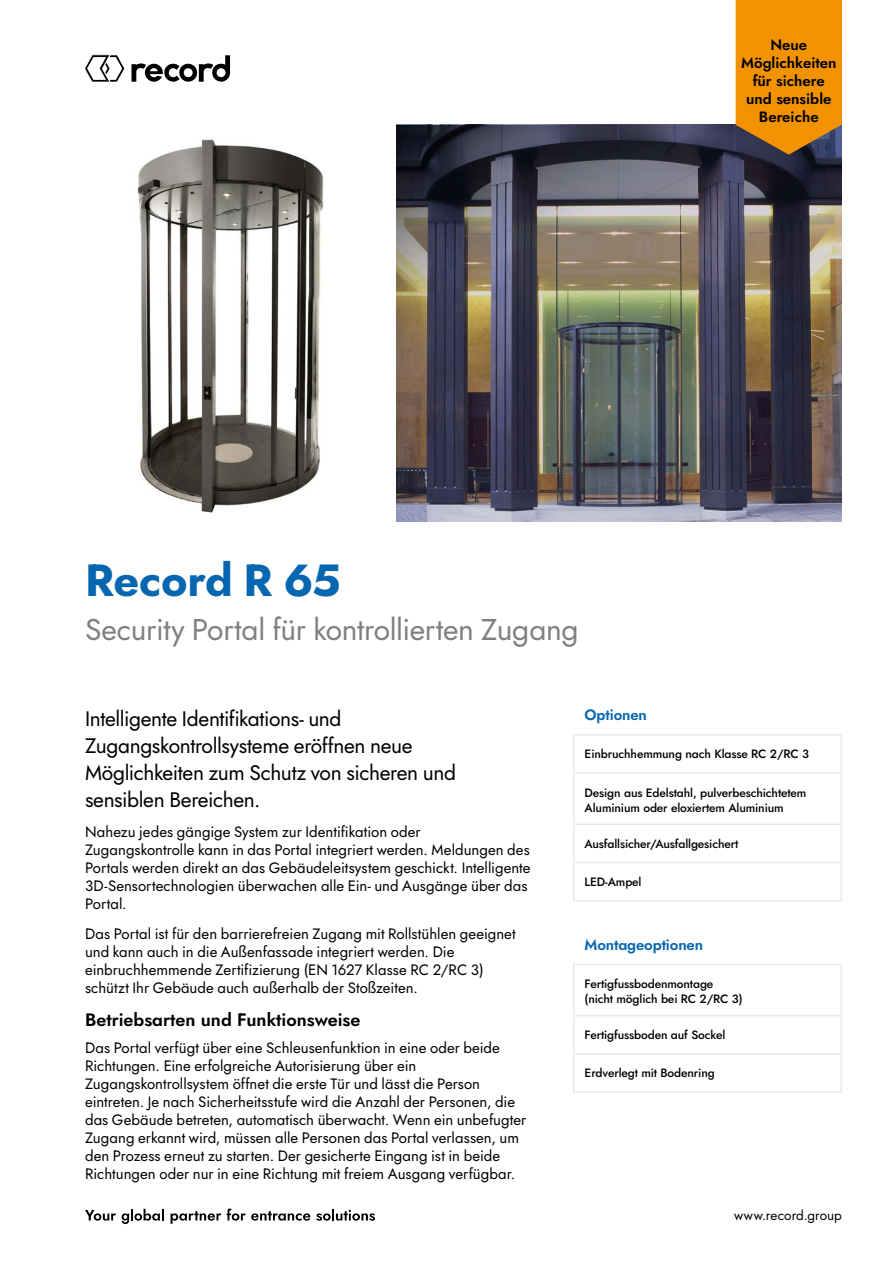
<style>
.page{position:relative;width:893px;height:1263px;background:#fff}
.page>*{position:absolute;margin:0;border:0;box-sizing:border-box;transform-origin:0 0}
.t1{font:700 45px "Jost";letter-spacing:-.01em;color:#0666b0}
.t2{font:30px "Jost";letter-spacing:-.01em;color:#7f8084}
.t3{font:21px/27px "Jost";letter-spacing:-.015em;color:#000}
.t4{font:600 18px "Jost";color:#000}
.t5{font:15px/18px "Jost";color:#000}
.t6{font:600 15px/18px "Jost";color:#000;text-align:center}
.t7{font:600 15px "Jost";letter-spacing:-.01em;color:#0666b0}
.t8{font:13.5px "Jost";letter-spacing:.005em;color:#000}
.t9{font:500 12px/15px "Jost";letter-spacing:-.01em;color:#000}
</style>
<div class="page">
<svg style="left:85px;top:55px;width:39px;height:27px"></svg>
<svg style="left:131px;top:55px;width:99px;height:27px"></svg>
<svg style="left:85px;top:1210px;width:31px;height:10px"></svg>
<svg style="left:122px;top:1209px;width:42px;height:15px"></svg>
<svg style="left:171px;top:1211px;width:50px;height:13px"></svg>
<svg style="left:227px;top:1208px;width:83px;height:12px"></svg>
<svg style="left:316px;top:1209px;width:59px;height:12px"></svg>
<img style="left:137px;top:139px;width:187px;height:374px">
<img style="left:396px;top:125px;width:446px;height:396px">
<svg style="left:736px;top:0;width:106px;height:155px;background:#e08908"></svg>
<hr style="left:573px;top:772px;width:269px;height:2px;background:#e9eae8">
<hr style="left:573px;top:823px;width:269px;height:2px;background:#e9eae8">
<hr style="left:573px;top:862px;width:269px;height:1px;background:#e9eae8">
<hr style="left:573px;top:900px;width:269px;height:1px;background:#e9eae8">
<hr style="left:573px;top:734px;width:269px;height:1px;background:#e9eae8">
<hr style="left:573px;top:735px;width:2px;height:37px;background:#e9eae8">
<hr style="left:840px;top:735px;width:2px;height:37px;background:#e9eae8">
<hr style="left:573px;top:774px;width:2px;height:49px;background:#e9eae8">
<hr style="left:840px;top:774px;width:2px;height:49px;background:#e9eae8">
<hr style="left:573px;top:825px;width:2px;height:37px;background:#e9eae8">
<hr style="left:840px;top:825px;width:2px;height:37px;background:#e9eae8">
<hr style="left:573px;top:863px;width:2px;height:37px;background:#e9eae8">
<hr style="left:840px;top:863px;width:2px;height:37px;background:#e9eae8">
<hr style="left:573px;top:1015px;width:269px;height:1px;background:#e9eae8">
<hr style="left:573px;top:1053px;width:269px;height:2px;background:#e9eae8">
<hr style="left:573px;top:1091px;width:269px;height:2px;background:#e9eae8">
<hr style="left:573px;top:964px;width:269px;height:1px;background:#e9eae8">
<hr style="left:573px;top:965px;width:2px;height:50px;background:#e9eae8">
<hr style="left:840px;top:965px;width:2px;height:50px;background:#e9eae8">
<hr style="left:573px;top:1016px;width:2px;height:37px;background:#e9eae8">
<hr style="left:840px;top:1016px;width:2px;height:37px;background:#e9eae8">
<hr style="left:573px;top:1055px;width:2px;height:36px;background:#e9eae8">
<hr style="left:840px;top:1055px;width:2px;height:36px;background:#e9eae8">
<p class="t6" style="left:741px;top:36px;width:97px">Neue<br>Möglichkeiten für sichere und sensible<br>Bereiche</p>
<h1 class="t1" style="left:85px;top:549px;width:257px">Record R 65</h1>
<h2 class="t2" style="left:85px;top:609px;width:495px">Security Portal für kontrollierten Zugang</h2>
<h3 class="t3" style="left:85px;top:706px;width:372px">Intelligente Identifikations- und Zugangskontrollsysteme eröffnen neue Möglichkeiten zum Schutz von sicheren und sensiblen Bereichen.</h3>
<p class="t5" style="left:85px;top:823px;width:447px">Nahezu jedes gängige System zur Identifikation oder Zugangskontrolle kann in das Portal integriert werden. Meldungen des Portals werden direkt an das Gebäudeleitsystem geschickt. Intelligente 3D-Sensortechnologien überwachen alle Ein- und Ausgänge über das Portal.</p>
<p class="t5" style="left:85px;top:925px;width:432px">Das Portal ist für den barrierefreien Zugang mit Rollstühlen geeignet und kann auch in die Außenfassade integriert werden. Die einbruchhemmende Zertifizierung (EN 1627 Klasse RC 2/RC 3) schützt Ihr Gebäude auch außerhalb der Stoßzeiten.</p>
<p class="t4" style="left:85px;top:1008px;width:277px">Betriebsarten und Funktionsweise</p>
<p class="t5" style="left:85px;top:1039px;width:443px">Das Portal verfügt über eine Schleusenfunktion in eine oder beide Richtungen. Eine erfolgreiche Autorisierung über ein Zugangskontrollsystem öffnet die erste Tür und lässt die Person eintreten. Je nach Sicherheitsstufe wird die Anzahl der Personen, die das Gebäude betreten, automatisch überwacht. Wenn ein unbefugter Zugang erkannt wird, müssen alle Personen das Portal verlassen, um den Prozess erneut zu starten. Der gesicherte Eingang ist in beide Richtungen oder nur in eine Richtung mit freiem Ausgang verfügbar.</p>
<p class="t7" style="left:585px;top:704px;width:64px">Optionen</p>
<p class="t9" style="left:585px;top:747px;width:226px">Einbruchhemmung nach Klasse RC 2/RC 3</p>
<p class="t9" style="left:585px;top:785px;width:223px">Design aus Edelstahl, pulverbeschichtetem<br>Aluminium oder eloxiertem Aluminium</p>
<p class="t9" style="left:585px;top:836px;width:155px">Ausfallsicher/Ausfallgesichert</p>
<p class="t9" style="left:585px;top:874px;width:58px">LED-Ampel</p>
<p class="t7" style="left:585px;top:934px;width:120px">Montageoptionen</p>
<p class="t9" style="left:585px;top:976px;width:159px">Fertigfussbodenmontage (nicht möglich bei RC 2/RC 3)</p>
<p class="t9" style="left:585px;top:1027px;width:142px">Fertigfussboden auf Sockel</p>
<p class="t9" style="left:585px;top:1066px;width:132px">Erdverlegt mit Bodenring</p>
<p class="t8" style="left:734px;top:1206px;width:109px">www.record.group</p>
</div>
